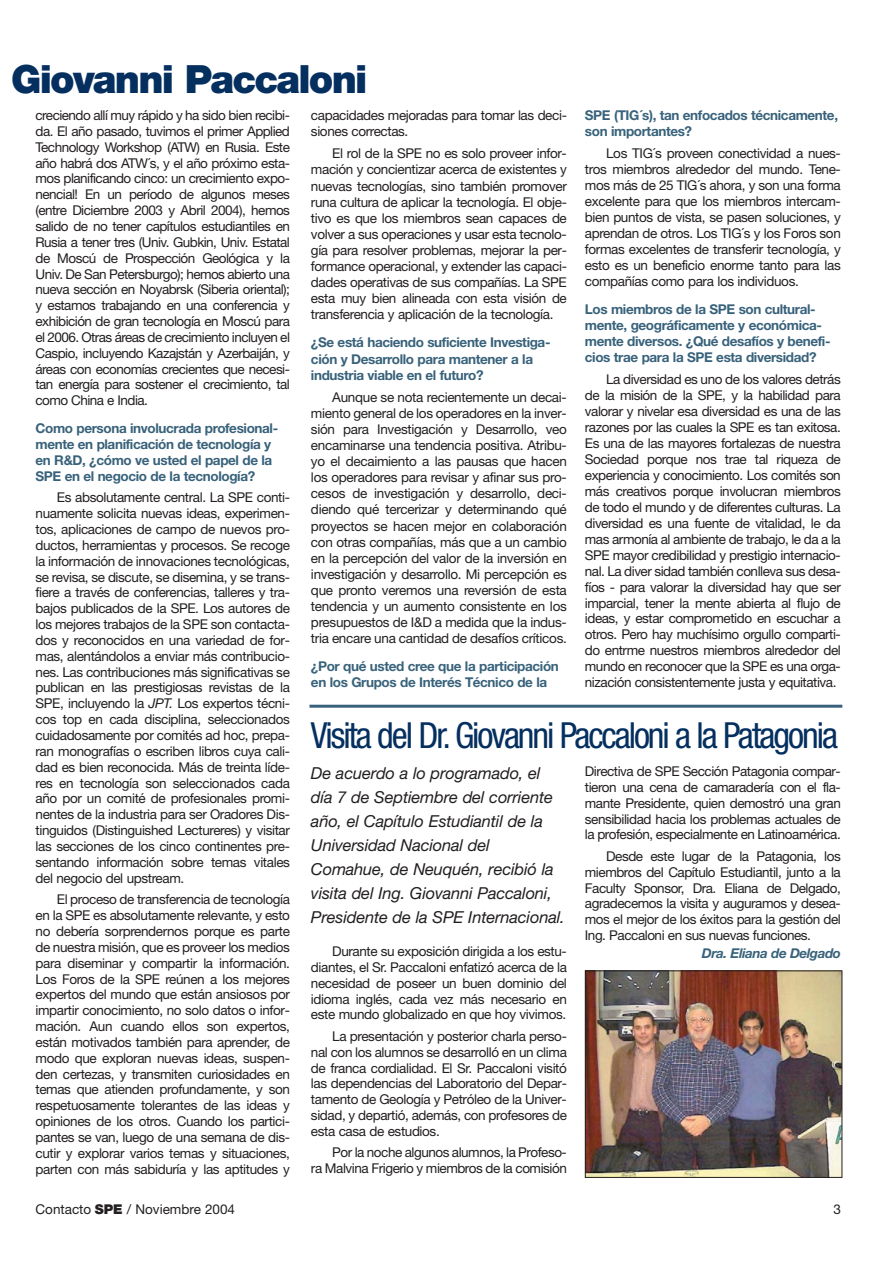
<style>
.page{position:relative;width:893px;height:1263px;background:#fff}
.page>*{position:absolute;margin:0;border:0;box-sizing:border-box;transform-origin:0 0}
.t1{font:900 39px "Helvetica Neue";letter-spacing:-.045em;color:#042f5f}
.t2{font:condensed 36px "Helvetica Neue";letter-spacing:-.06em;color:#042f5f}
.t3{font:italic 16.5px/24px "Helvetica Neue";letter-spacing:-.01em;color:#231f20}
.t4{font:13.5px/15.9px "Helvetica Neue";letter-spacing:-.03em;color:#231f20;text-align:justify}
.t5{font:700 13.5px/16px "Helvetica Neue";letter-spacing:-.03em;color:#38627b}
.t6{font:13.5px "Helvetica Neue";color:#231f20}
.t7{font:italic 700 13.5px "Helvetica Neue";letter-spacing:-.035em;color:#38627b}
.s1{font-style:italic}
.s2{font-weight:900}
</style>
<div class="page">
<img style="left:587px;top:972px;width:253px;height:204px">
<div style="left:585px;top:970px;width:257px;height:208px;border:1px solid #231f20"></div>
<hr style="left:309px;top:705px;width:533px;height:3px;background:#38627b">
<h1 class="t1" style="left:11px;top:65px;width:357px">Giovanni Paccaloni</h1>
<p class="t4" style="left:36px;top:109px;width:256px">creciendo allí muy rápido y ha sido bien recibi&shy;da. El año pasado, tuvimos el primer Applied Technology Workshop (ATW) en Rusia. Este año habrá dos ATW´s, y el año próximo esta&shy;mos planificando cinco: un crecimiento expo&shy;nencial! En un período de algunos meses (entre Diciembre 2003 y Abril 2004), hemos salido de no tener capítulos estudiantiles en Rusia a tener tres (Univ. Gubkin, Univ. Estatal de Moscú de Prospección Geológica y la Univ. De San Petersburgo); hemos abierto una nueva sección en Noyabrsk (Siberia oriental); y estamos trabajando en una conferencia y exhibición de gran tecnología en Moscú para el 2006. Otras áreas de crecimiento incluyen el Caspio, incluyendo Kazajstán y Azerbaiján, y áreas con economías crecientes que necesi&shy;tan energía para sostener el crecimiento, tal como China e India.</p>
<p class="t5" style="left:36px;top:422px;width:244px">Como persona involucrada profesional&shy;mente en planificación de tecnología y en R&amp;D, ¿cómo ve usted el papel de la SPE en el negocio de la tecnología?</p>
<p class="t4" style="left:36px;top:491px;width:256px;text-indent:21px">Es absolutamente central. La SPE conti&shy;nuamente solicita nuevas ideas, experimen&shy;tos, aplicaciones de campo de nuevos pro&shy;ductos, herramientas y procesos. Se recoge la información de innovaciones tecnológicas, se revisa, se discute, se disemina, y se trans&shy;fiere a través de conferencias, talleres y tra&shy;bajos publicados de la SPE. Los autores de los mejores trabajos de la SPE son contacta&shy;dos y reconocidos en una variedad de for&shy;mas, alentándolos a enviar más contribucio&shy;nes. Las contribuciones más significativas se publican en las prestigiosas revistas de la SPE, incluyendo la <span class="s1">JPT.</span> Los expertos técni&shy;cos top en cada disciplina, seleccionados cuidadosamente por comités ad hoc, prepa&shy;ran monografías o escriben libros cuya cali&shy;dad es bien reconocida. Más de treinta líde&shy;res en tecnología son seleccionados cada año por un comité de profesionales promi&shy;nentes de la industria para ser Oradores Dis&shy;tinguidos (Distinguished Lectureres) y visitar las secciones de los cinco continentes pre&shy;sentando información sobre temas vitales del negocio del upstream.</p>
<p class="t4" style="left:36px;top:893px;width:256px;text-indent:21px">El proceso de transferencia de tecnología en la SPE es absolutamente relevante, y esto no debería sorprendernos porque es parte de nuestra misión, que es proveer los medios para diseminar y compartir la información.<br>Los Foros de la SPE reúnen a los mejores expertos del mundo que están ansiosos por impartir conocimiento, no solo datos o infor&shy;mación. Aun cuando ellos son expertos, están motivados también para aprender, de modo que exploran nuevas ideas, suspen&shy;den certezas, y transmiten curiosidades en temas que atienden profundamente, y son respetuosamente tolerantes de las ideas y opiniones de los otros. Cuando los partici&shy;pantes se van, luego de una semana de dis&shy;cutir y explorar varios temas y situaciones, parten con más sabiduría y las aptitudes y</p>
<p class="t4" style="left:311px;top:109px;width:257px">capacidades mejoradas para tomar las deci&shy;siones correctas.</p>
<p class="t4" style="left:311px;top:147px;width:257px;text-indent:21px">El rol de la SPE no es solo proveer infor&shy;mación y concientizar acerca de existentes y nuevas tecnologías, sino también promover runa cultura de aplicar la tecnología. El obje&shy;tivo es que los miembros sean capaces de volver a sus operaciones y usar esta tecnolo&shy;gía para resolver problemas, mejorar la per&shy;formance operacional, y extender las capaci&shy;dades operativas de sus compañías. La SPE esta muy bien alineada con esta visión de transferencia y aplicación de la tecnología.</p>
<p class="t5" style="left:311px;top:336px;width:241px">¿Se está haciendo suficiente Investiga&shy;ción y Desarrollo para mantener a la industria viable en el futuro?</p>
<p class="t4" style="left:311px;top:390px;width:257px;text-indent:21px">Aunque se nota recientemente un decai&shy;miento general de los operadores en la inver&shy;sión para Investigación y Desarrollo, veo encaminarse una tendencia positiva. Atribu&shy;yo el decaimiento a las pausas que hacen los operadores para revisar y afinar sus pro&shy;cesos de investigación y desarrollo, deci&shy;diendo qué tercerizar y determinando qué proyectos se hacen mejor en colaboración con otras compañías, más que a un cambio en la percepción del valor de la inversión en investigación y desarrollo. Mi percepción es que pronto veremos una reversión de esta tendencia y un aumento consistente en los presupuestos de I&amp;D a medida que la indus&shy;tria encare una cantidad de desafíos críticos.</p>
<p class="t5" style="left:311px;top:660px;width:249px">¿Por qué usted cree que la participación en los Grupos de Interés Técnico de la</p>
<p class="t5" style="left:585px;top:109px;width:255px">SPE (TIG´s), tan enfocados técnicamente, son importantes?</p>
<p class="t4" style="left:585px;top:147px;width:257px;text-indent:21px">Los TIG´s proveen conectividad a nues&shy;tros miembros alrededor del mundo. Tene&shy;mos más de 25 TIG´s ahora, y son una forma excelente para que los miembros intercam&shy;bien puntos de vista, se pasen soluciones, y aprendan de otros. Los TIG´s y los Foros son formas excelentes de transferir tecnología, y esto es un beneficio enorme tanto para las compañías como para los individuos.</p>
<p class="t5" style="left:585px;top:302px;width:247px">Los miembros de la SPE son cultural&shy;mente, geográficamente y económica&shy;mente diversos. ¿Qué desafíos y benefi&shy;cios trae para la SPE esta diversidad?</p>
<p class="t4" style="left:585px;top:372px;width:257px;text-indent:21px">La diversidad es uno de los valores detrás de la misión de la SPE, y la habilidad para valorar y nivelar esa diversidad es una de las razones por las cuales la SPE es tan exitosa.<br>Es una de las mayores fortalezas de nuestra Sociedad porque nos trae tal riqueza de experiencia y conocimiento. Los comités son más creativos porque involucran miembros de todo el mundo y de diferentes culturas. La diversidad es una fuente de vitalidad, le da mas armonía al ambiente de trabajo, le da a la SPE mayor credibilidad y prestigio internacio&shy;nal. La diver sidad también conlleva sus desa&shy;fíos - para valorar la diversidad hay que ser imparcial, tener la mente abierta al flujo de ideas, y estar comprometido en escuchar a otros. Pero hay muchísimo orgullo comparti&shy;do entrme nuestros miembros alrededor del mundo en reconocer que la SPE es una orga&shy;nización consistentemente justa y equitativa.</p>
<h2 class="t2" style="left:311px;top:722px;width:528px">Visita del Dr. Giovanni Paccaloni a la Patagonia</h2>
<p class="t3" style="left:311px;top:762px;width:255px">De acuerdo a lo programado, el día 7 de Septiembre del corriente año, el Capítulo Estudiantil de la<br>Universidad Nacional del<br>Comahue, de Neuquén, recibió la visita del Ing. Giovanni Paccaloni,<br>Presidente de la SPE Internacional.</p>
<p class="t4" style="left:311px;top:945px;width:257px;text-indent:21px">Durante su exposición dirigida a los estu&shy;diantes, el Sr. Paccaloni enfatizó acerca de la necesidad de poseer un buen dominio del idioma inglés, cada vez más necesario en este mundo globalizado en que hoy vivimos.</p>
<p class="t4" style="left:311px;top:1030px;width:257px;text-indent:21px">La presentación y posterior charla perso&shy;nal con los alumnos se desarrolló en un clima de franca cordialidad. El Sr. Paccaloni visitó las dependencias del Laboratorio del Depar&shy;tamento de Geología y Petróleo de la Univer&shy;sidad, y departió, además, con profesores de esta casa de estudios.</p>
<p class="t4" style="left:311px;top:1146px;width:257px;text-align:right">Por la noche algunos alumnos, la Profeso-<br>ra Malvina Frigerio y miembros de la comisión</p>
<p class="t4" style="left:585px;top:765px;width:257px">Directiva de SPE Sección Patagonia compar&shy;tieron una cena de camaradería con el fla&shy;mante Presidente, quien demostró una gran sensibilidad hacia los problemas actuales de la profesión, especialmente en Latinoamérica.</p>
<p class="t4" style="left:585px;top:850px;width:257px;text-indent:21px">Desde este lugar de la Patagonia, los miembros del Capítulo Estudiantil, junto a la Faculty Sponsor, Dra. Eliana de Delgado, agradecemos la visita y auguramos y desea&shy;mos el mejor de los éxitos para la gestión del Ing. Paccaloni en sus nuevas funciones.</p>
<p class="t7" style="left:701px;top:949px;width:140px">Dra. Eliana de Delgado</p>
<p class="t6" style="left:36px;top:1204px;width:201px">Contacto <span class="s2">SPE</span> / Noviembre 2004</p>
<p class="t4" style="left:833px;top:1203px;width:9px">3</p>
</div>
